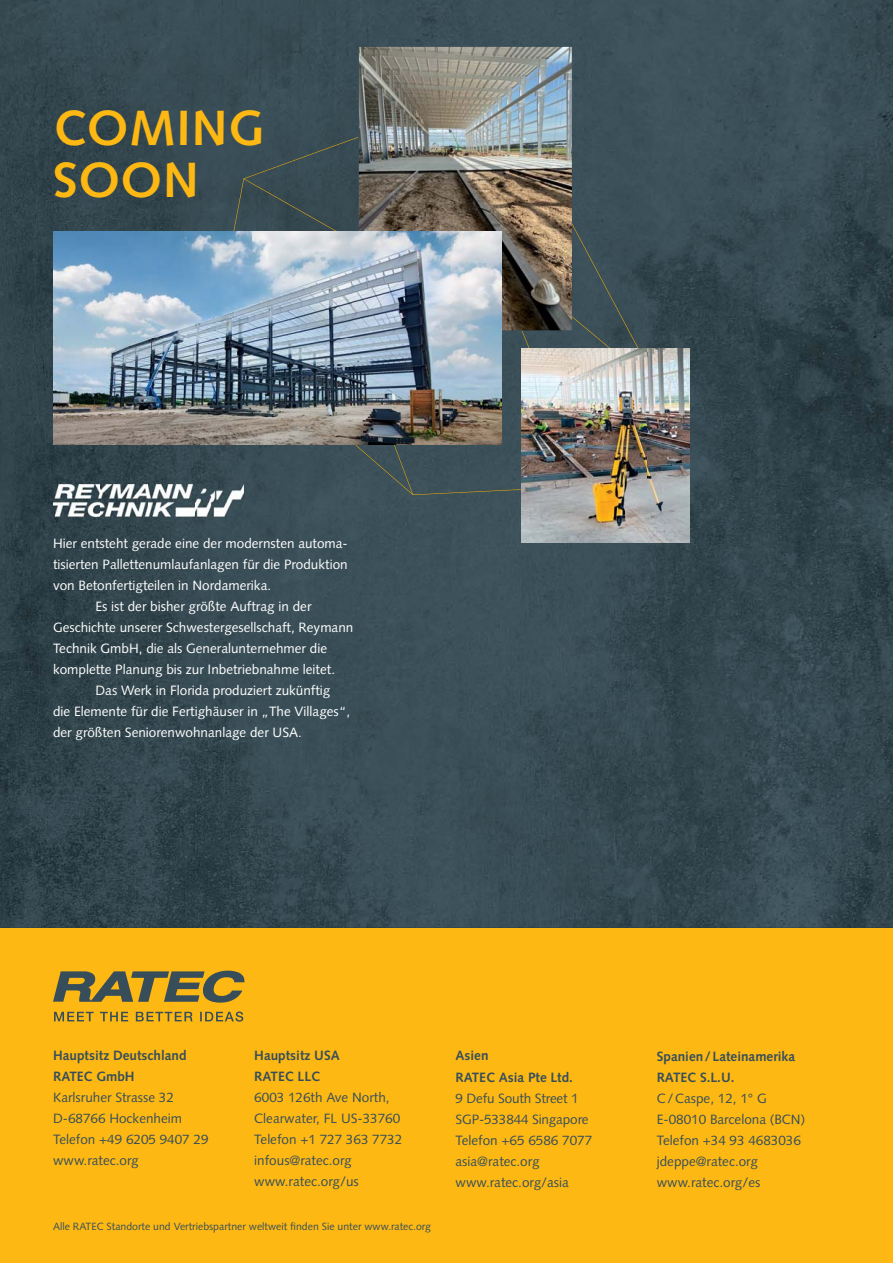
<style>
.page{position:relative;width:893px;height:1263px;background:#fdb813}
.page>*{position:absolute;margin:0;border:0;box-sizing:border-box;transform-origin:0 0}
.t1{font:700 49.5px/52.5px "Syntax LT Std";letter-spacing:.02em;color:#fdb813}
.t2{font:13.5px "Syntax LT Std";color:#fff}
.t3{font:13.5px/21px "Syntax LT Std";color:#374e5a}
.t4{font:700 13.5px/21px "Syntax LT Std";color:#374e5a}
.t5{font:10.5px "Syntax LT Std";color:#374e5a}
</style>
<div class="page">
<img style="left:0;top:0;width:893px;height:928px">
<div style="left:216px;top:128px;width:444px;height:357px;background:#3a4e57"></div>
<svg style="left:217px;top:165px;width:443px;height:330px;background:#3b4e56"></svg>
<img style="left:522px;top:348px;width:167px;height:195px">
<img style="left:359px;top:47px;width:213px;height:283px">
<img style="left:53px;top:232px;width:449px;height:213px">
<img style="left:53px;top:485px;width:190px;height:31px">
<svg style="left:54px;top:1012px;width:189px;height:10px"></svg>
<svg style="left:53px;top:970px;width:192px;height:33px"></svg>
<h1 class="t1" style="left:53px;top:105px;width:213px">COMING<br>SOON</h1>
<p class="t2" style="left:53px;top:537px;width:296px">Hier entsteht gerade eine der modernsten automa-</p>
<p class="t2" style="left:53px;top:558px;width:296px">tisierten Pallettenumlaufanlagen für die Produktion</p>
<p class="t2" style="left:53px;top:579px;width:220px">von Betonfertigteilen in Nordamerika.</p>
<p class="t2" style="left:96px;top:600px;width:217px">Es ist der bisher größte Auftrag in der</p>
<p class="t2" style="left:53px;top:621px;width:302px">Geschichte unserer Schwestergesellschaft, Reymann</p>
<p class="t2" style="left:53px;top:642px;width:276px">Technik GmbH, die als Generalunternehmer die</p>
<p class="t2" style="left:53px;top:663px;width:284px">komplette Planung bis zur Inbetriebnahme leitet.</p>
<p class="t2" style="left:96px;top:684px;width:236px">Das Werk in Florida produziert zukünftig</p>
<p class="t2" style="left:53px;top:705px;width:299px">die Elemente für die Fertighäuser in „The Villages“,</p>
<p class="t2" style="left:53px;top:726px;width:250px">der größten Seniorenwohnanlage der USA.</p>
<p class="t4" style="left:53px;top:1046px;width:135px">Hauptsitz Deutschland<br>RATEC GmbH</p>
<p class="t3" style="left:53px;top:1088px;width:157px">Karlsruher Strasse 32<br>D-68766 Hockenheim<br>Telefon +49 6205 9407 29 www.ratec.org</p>
<p class="t4" style="left:254px;top:1046px;width:87px">Hauptsitz USA<br>RATEC LLC</p>
<p class="t3" style="left:254px;top:1088px;width:149px">6003 126th Ave North,<br>Clearwater, FL US-33760<br>Telefon +1 727 363 7732 infous@ratec.org www.ratec.org/us</p>
<p class="t5" style="left:53px;top:1222px;width:379px">Alle RATEC Standorte und Vertriebspartner weltweit finden Sie unter www.ratec.org</p>
<p class="t4" style="left:455px;top:1046px;width:119px">Asien<br>RATEC Asia Pte Ltd.</p>
<p class="t3" style="left:455px;top:1088px;width:138px">9 Defu South Street 1<br>SGP-533844 Singapore<br>Telefon +65 6586 7077 asia@ratec.org www.ratec.org/asia</p>
<p class="t4" style="left:657px;top:1046px;width:140px">Spanien / Lateinamerika<br>RATEC S.L.U.</p>
<p class="t3" style="left:657px;top:1088px;width:150px">C / Caspe, 12, 1° G<br>E-08010 Barcelona (BCN)<br>Telefon +34 93 4683036 jdeppe@ratec.org www.ratec.org/es</p>
</div>
